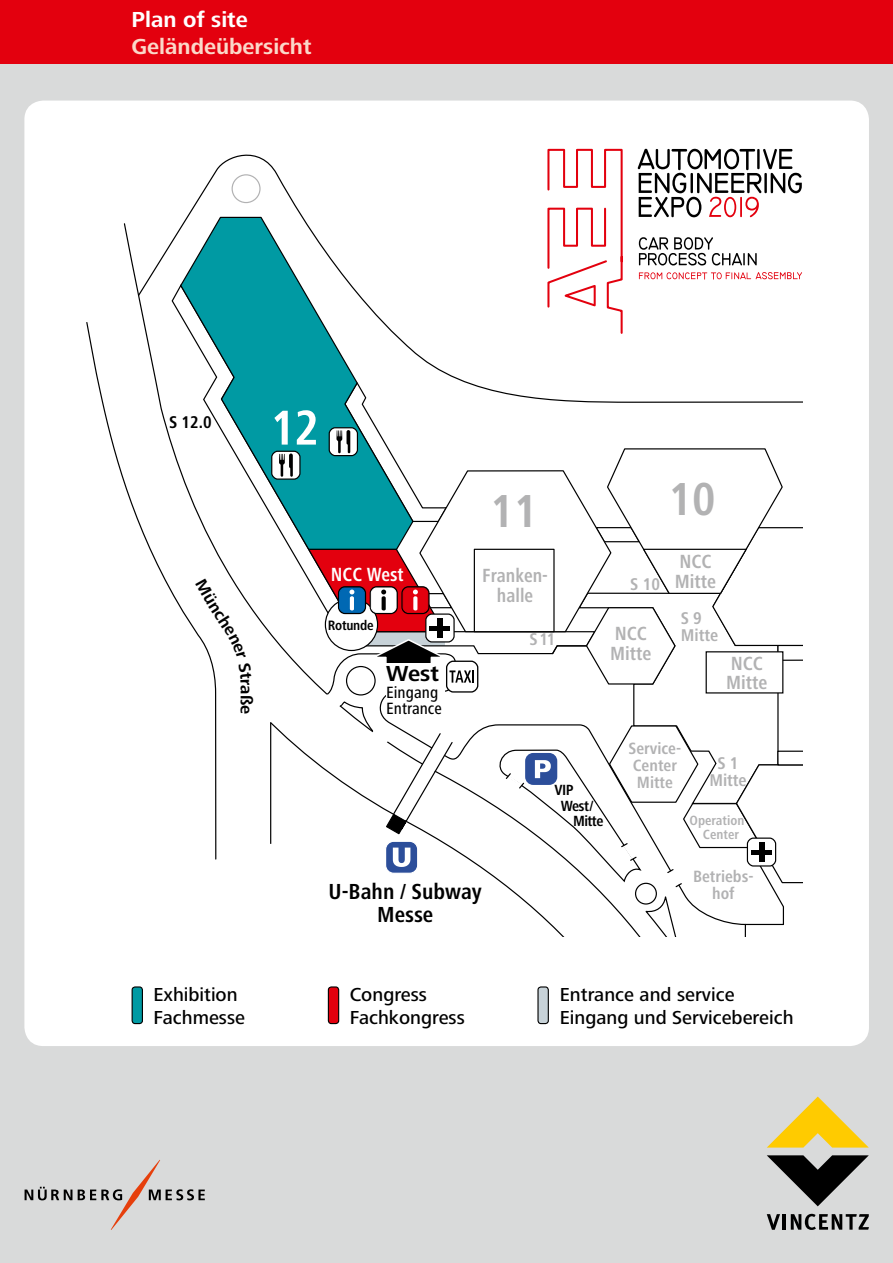
<style>
.page{position:relative;width:893px;height:1263px;background:#d9dada}
.page>*{position:absolute;margin:0;border:0;box-sizing:border-box;transform-origin:0 0}
.t1{font:700 condensed 50.7px "Frutiger Next LT";color:#fff}
.t2{font:700 condensed 48px "Frutiger Next LT";color:#b2b2b3}
.t3{font:700 22.5px/27px "Frutiger Next LT";color:#fbd8c9}
.t4{font:700 condensed 22.5px/22.5px "Frutiger Next LT";color:#000;text-align:center}
.t5{font:700 22.5px "Frutiger Next LT";color:#000}
.t6{font:700 condensed 19.8px/19.8px "Frutiger Next LT";color:#b2b2b3}
.t7{font:700 condensed 19.8px/19.8px "Frutiger Next LT";color:#b2b2b3;text-align:center;scale:.95 1}
.t8{font:700 condensed 19.8px "Frutiger Next LT";color:#fff;scale:.95 1}
.t9{font:500 19.5px/23.4px "Frutiger Next LT";color:#000}
.t10{font:700 condensed 17.55px/17px "Frutiger Next LT";letter-spacing:-.005em;color:#b2b2b3;text-align:center}
.t11{font:700 condensed 17.55px "Frutiger Next LT";color:#000}
.t12{font:700 condensed 16.95px/17px "Frutiger Next LT";color:#b2b2b3;text-align:center}
.t13{font:500 condensed 16.95px/17px "Frutiger Next LT";color:#000}
.t14{font:700 16.95px "Frutiger Next LT";color:#000}
.t15{font:700 condensed 15.3px "Frutiger Next LT";letter-spacing:-.04em;color:#000}
.t16{font:700 condensed 14.1px "Frutiger Next LT";letter-spacing:-.02em;color:#000}
.t17{font:700 condensed 13.8px/13.8px "Frutiger Next LT";color:#b2b2b3;text-align:center}
.s1{color:#fff}
</style>
<div class="page">
<div style="left:0;top:0;width:893px;height:64px;background:#e3000e"></div>
<div style="left:26px;top:102px;width:841px;height:942px;background:#fff;border-radius:17px"></div>
<svg style="left:123px;top:222px;width:634px;height:161px"></svg>
<svg style="left:86px;top:321px;width:368px;height:539px"></svg>
<div style="left:272px;top:451px;width:28px;height:28px;background:#fff;border-radius:6px"></div>
<div style="left:271px;top:451px;width:30px;height:29px;border:1px solid #000;border-radius:6px"></div>
<svg style="left:279px;top:453px;width:14px;height:24px"></svg>
<svg style="left:307px;top:383px;width:495px;height:553px"></svg>
<div style="left:538px;top:987px;width:10px;height:36px;background:#c7d2d8;border-radius:3px"></div>
<div style="left:537px;top:986px;width:12px;height:38px;border:1px solid #000;border-radius:3px"></div>
<div style="left:132px;top:987px;width:10px;height:36px;background:#009aa3;border-radius:3px"></div>
<div style="left:132px;top:986px;width:11px;height:38px;border:1px solid #000;border-radius:3px"></div>
<div style="left:328px;top:987px;width:11px;height:36px;background:#e3000e;border-radius:3px"></div>
<div style="left:328px;top:986px;width:11px;height:38px;border:1px solid #000;border-radius:3px"></div>
<svg style="left:767px;top:1214px;width:13px;height:16px"></svg>
<hr style="left:783px;top:1214px;width:3px;height:16px;background:#000">
<svg style="left:791px;top:1214px;width:78px;height:16px"></svg>
<svg style="left:767px;top:1155px;width:102px;height:51px"></svg>
<svg style="left:767px;top:1096px;width:101px;height:51px"></svg>
<svg style="left:25px;top:1187px;width:47px;height:13px"></svg>
<svg style="left:78px;top:1160px;width:127px;height:70px"></svg>
<svg style="left:547px;top:149px;width:77px;height:185px"></svg>
<svg style="left:639px;top:237px;width:118px;height:28px"></svg>
<svg style="left:639px;top:272px;width:163px;height:8px"></svg>
<svg style="left:638px;top:149px;width:164px;height:68px"></svg>
<svg style="left:195px;top:579px;width:57px;height:106px"></svg>
<p class="t3" style="left:132px;top:6px;width:182px"><span class="s1">Plan of site<br></span>Geländeübersicht</p>
<p class="t11" style="left:169px;top:412px;width:44px">S 12.0</p>
<p class="t14" style="left:256px;top:685px;width:30px;rotate:90deg">aße</p>
<p class="t1" style="left:271px;top:399px;width:50px">12</p>
<p class="t2" style="left:491px;top:485px;width:48px">11</p>
<p class="t8" style="left:331px;top:563px;width:78px">NCC West</p>
<p class="t7" style="left:482px;top:565px;width:71px">Franken&shy;halle</p>
<p class="t16" style="left:328px;top:617px;width:47px">Rotunde</p>
<p class="t5" style="left:386px;top:661px;width:54px">West</p>
<p class="t13" style="left:386px;top:683px;width:57px">Eingang<br>Entrance</p>
<p class="t10" style="left:529px;top:631px;width:28px">S 11</p>
<p class="t2" style="left:669px;top:472px;width:48px">10</p>
<p class="t10" style="left:630px;top:575px;width:31px">S 10</p>
<p class="t6" style="left:610px;top:623px;width:43px">NCC<br>Mitte</p>
<p class="t6" style="left:675px;top:551px;width:43px">NCC<br>Mitte</p>
<p class="t10" style="left:681px;top:610px;width:39px;text-align:left">S 9<br>Mitte</p>
<p class="t6" style="left:726px;top:653px;width:43px">NCC<br>Mitte</p>
<p class="t15" style="left:555px;top:782px;width:20px">VIP</p>
<p class="t15" style="left:561px;top:797px;width:34px">West/</p>
<p class="t15" style="left:573px;top:812px;width:32px">Mitte</p>
<p class="t12" style="left:628px;top:740px;width:54px;text-align:left">Service-<br>Center<br>Mitte</p>
<p class="t10" style="left:710px;top:755px;width:38px">S 1<br>Mitte</p>
<p class="t17" style="left:689px;top:814px;width:56px">Operation<br>Center</p>
<p class="t4" style="left:329px;top:880px;width:155px">U-Bahn / Subway<br>Messe</p>
<p class="t12" style="left:693px;top:868px;width:62px">Betriebs&shy;hof</p>
<p class="t9" style="left:153px;top:982px;width:86px">Exhibition</p>
<p class="t9" style="left:153px;top:1006px;width:93px">Fachmesse</p>
<p class="t9" style="left:350px;top:982px;width:116px">Congress<br>Fachkongress</p>
<p class="t9" style="left:560px;top:982px;width:176px">Entrance and service</p>
<p class="t9" style="left:560px;top:1006px;width:235px">Eingang und Servicebereich</p>
</div>
